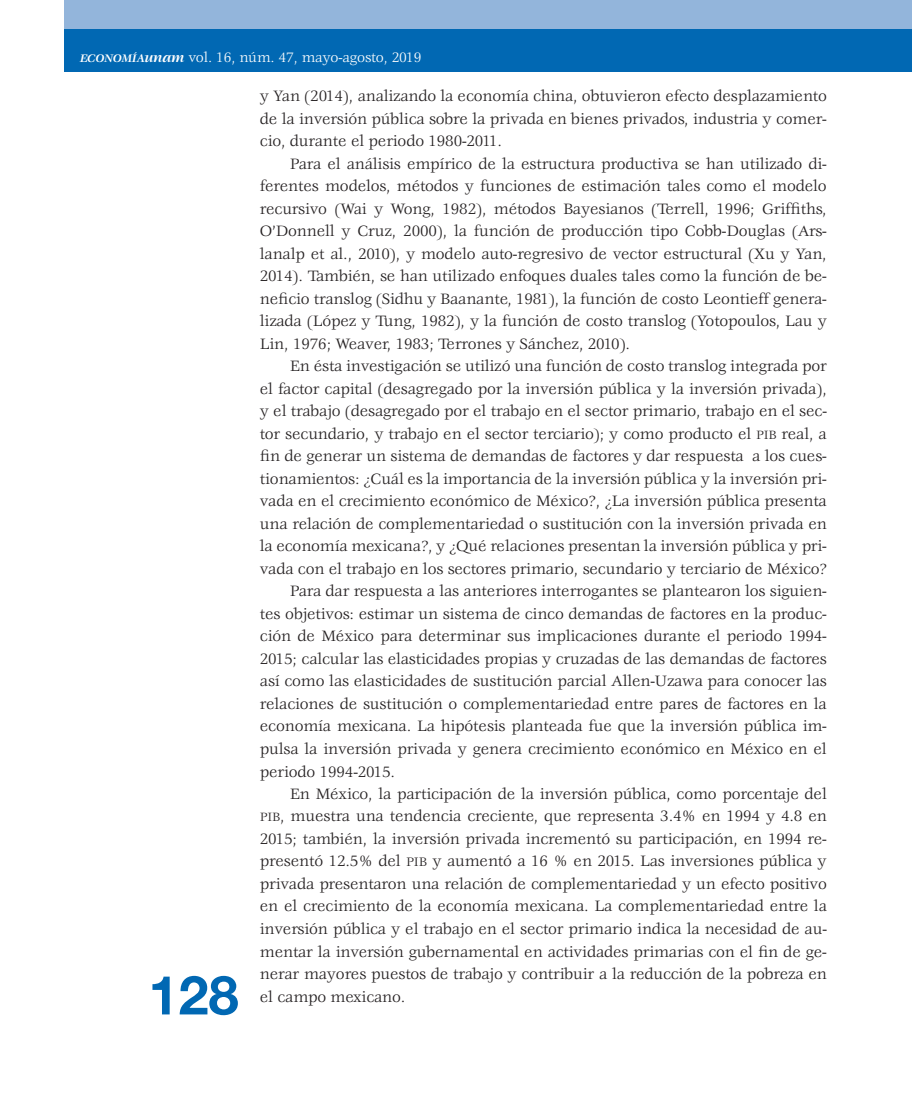
<style>
.page{position:relative;width:912px;height:1106px;background:#fff}
.page>*{position:absolute;margin:0;border:0;box-sizing:border-box;transform-origin:0 0}
.t1{font:700 54px "Helvetica Neue LT Std";color:#0168b3}
.t2{font:16.5px/22.5px "Veljovic";letter-spacing:-.01em;color:#231f20;text-align:justify}
.t3{font:15px "Veljovic";letter-spacing:-.01em;color:#fff}
.s1{font-family:"Veljovic Bold Italic SC800";font-size:12px}
.s2{font-weight:700;font-style:italic}
.s3{font-family:"Veljovic Book SC800";font-size:13.2px}
.s4{font-size:13.5px}
</style>
<div class="page">
<div style="left:64px;top:0;width:847px;height:49px;background:#93b5db"></div>
<div style="left:64px;top:29px;width:847px;height:42px;background:#0168b3"></div>
<p class="t3" style="left:80px;top:49px;width:343px"><span class="s1">ECONOMÍA</span><span class="s2">unam</span> vol. 16, núm. 47, mayo-agosto, 2019</p>
<p class="t2" style="left:260px;top:85px;width:568px">y Yan (2014), analizando la economía china, obtuvieron efecto desplazamiento de la inversión pública sobre la privada en bienes privados, industria y comer&shy;cio, durante el periodo 1980-2011.</p>
<p class="t2" style="left:260px;top:153px;width:568px;text-indent:30px">Para el análisis empírico de la estructura productiva se han utilizado di&shy;ferentes modelos, métodos y funciones de estimación tales como el modelo recursivo (Wai y Wong, 1982), métodos Bayesianos (Terrell, 1996; Griffiths, O’Donnell y Cruz, 2000), la función de producción tipo Cobb-Douglas (Ars&shy;lanalp et al., 2010), y modelo auto-regresivo de vector estructural (Xu y Yan, 2014). También, se han utilizado enfoques duales tales como la función de be&shy;neficio translog (Sidhu y Baanante, 1981), la función de costo Leontieff genera&shy;lizada (López y Tung, 1982), y la función de costo translog (Yotopoulos, Lau y Lin, 1976; Weaver, 1983; Terrones y Sánchez, 2010).</p>
<p class="t2" style="left:289px;top:356px;width:538px">En ésta investigación se utilizó una función de costo translog integrada por</p>
<p class="t2" style="left:260px;top:378px;width:568px">el factor capital (desagregado por la inversión pública y la inversión privada),</p>
<p class="t2" style="left:260px;top:401px;width:568px">y el trabajo (desagregado por el trabajo en el sector primario, trabajo en el sec-</p>
<p class="t2" style="left:260px;top:423px;width:568px">tor secundario, y trabajo en el sector terciario); y como producto el <span class="s3">pib</span> real, a</p>
<p class="t2" style="left:260px;top:445px;width:568px">fin de generar un sistema de demandas de factores y dar respuesta a los cues-</p>
<p class="t2" style="left:260px;top:468px;width:568px">tionamientos: ¿Cuál es la importancia de la inversión pública y la inversión pri-</p>
<p class="t2" style="left:260px;top:490px;width:568px">vada en el crecimiento económico de México?, ¿La inversión pública presenta</p>
<p class="t2" style="left:260px;top:513px;width:568px">una relación de complementariedad o sustitución con la inversión privada en</p>
<p class="t2" style="left:260px;top:536px;width:568px">la economía mexicana?, y ¿Qué relaciones presentan la inversión pública y pri-</p>
<p class="t2" style="left:260px;top:558px;width:568px">vada con el trabajo en los sectores primario, secundario y terciario de México?</p>
<p class="t2" style="left:289px;top:581px;width:538px">Para dar respuesta a las anteriores interrogantes se plantearon los siguien-</p>
<p class="t2" style="left:260px;top:603px;width:568px">tes objetivos: estimar un sistema de cinco demandas de factores en la produc-</p>
<p class="t2" style="left:260px;top:626px;width:568px">ción de México para determinar sus implicaciones durante el periodo 1994-</p>
<p class="t2" style="left:260px;top:648px;width:568px">2015; calcular las elasticidades propias y cruzadas de las demandas de factores</p>
<p class="t2" style="left:260px;top:671px;width:568px">así como las elasticidades de sustitución parcial Allen-Uzawa para conocer las</p>
<p class="t2" style="left:260px;top:693px;width:568px">relaciones de sustitución o complementariedad entre pares de factores en la</p>
<p class="t2" style="left:260px;top:716px;width:568px">economía mexicana. La hipótesis planteada fue que la inversión pública im-</p>
<p class="t2" style="left:260px;top:738px;width:568px">pulsa la inversión privada y genera crecimiento económico en México en el</p>
<p class="t2" style="left:260px;top:761px;width:137px">periodo 1994-2015.</p>
<p class="t2" style="left:289px;top:783px;width:538px">En México, la participación de la inversión pública, como porcentaje del</p>
<p class="t2" style="left:260px;top:805px;width:568px"><span class="s3">pib</span>, muestra una tendencia creciente, que representa 3.4% en 1994 y 4.8 en</p>
<p class="t2" style="left:260px;top:828px;width:568px">2015; también, la inversión privada incrementó su participación, en 1994 re-</p>
<p class="t2" style="left:260px;top:850px;width:568px">presentó 12.5% del <span class="s4">PIB</span> y aumentó a 16 % en 2015. Las inversiones pública y</p>
<p class="t2" style="left:260px;top:873px;width:568px">privada presentaron una relación de complementariedad y un efecto positivo</p>
<p class="t2" style="left:260px;top:895px;width:568px">en el crecimiento de la economía mexicana. La complementariedad entre la</p>
<p class="t2" style="left:260px;top:918px;width:568px">inversión pública y el trabajo en el sector primario indica la necesidad de au-</p>
<p class="t2" style="left:260px;top:940px;width:568px">mentar la inversión gubernamental en actividades primarias con el fin de ge-</p>
<p class="t2" style="left:260px;top:963px;width:568px">nerar mayores puestos de trabajo y contribuir a la reducción de la pobreza en</p>
<p class="t2" style="left:260px;top:986px;width:147px">el campo mexicano.</p>
<h1 class="t1" style="left:148px;top:961px;width:92px">128</h1>
</div>
